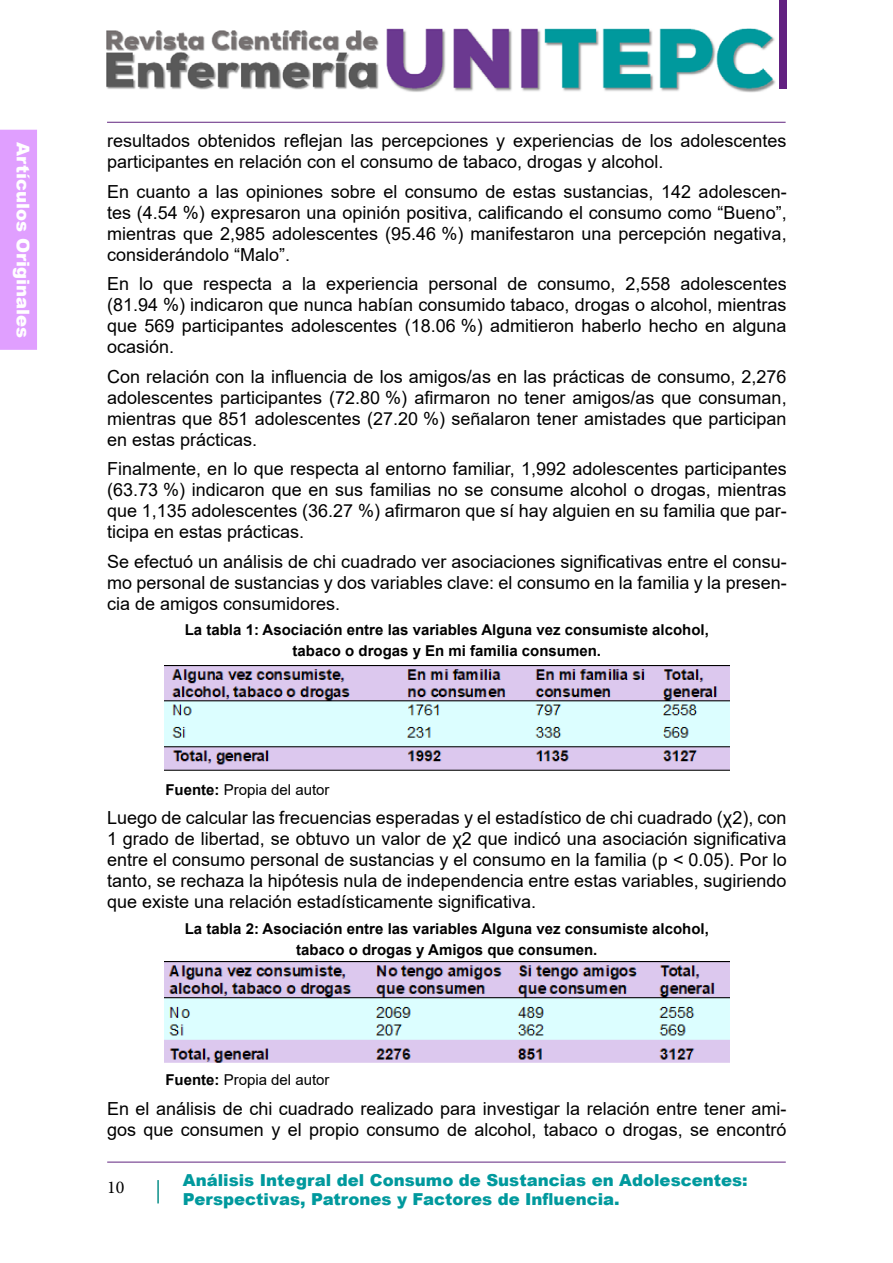
<style>
.page{position:relative;width:893px;height:1263px;background:#fff}
.page>*{position:absolute;margin:0;border:0;box-sizing:border-box;transform-origin:0 0}
.t1{font:18px/21px "Arial";color:#000;text-align:justify}
.t2{font:900 18px "Arial";color:#fff}
.t3{font:18px "Minion Pro";color:#000}
.t4{font:900 16.5px/19.8px "Arial";color:#00999d}
.t5{font:700 15px/21px "Arial";color:#000;text-align:center}
.t6{font:15px "Arial";color:#000}
.s1{font-weight:700}
</style>
<div class="page">
<div style="left:780px;top:0;width:7px;height:89px;background:#622181"></div>
<hr style="left:107px;top:122px;width:679px;height:1px;background:#60247f">
<hr style="left:107px;top:1162px;width:679px;height:1px;background:#60247f">
<hr style="left:157px;top:1180px;width:2px;height:23px;background:#0b8f89">
<img style="left:106px;top:28px;width:670px;height:64px">
<div style="left:0;top:130px;width:37px;height:220px;background:#e09fff"></div>
<img style="left:164px;top:666px;width:565px;height:105px">
<img style="left:164px;top:961px;width:566px;height:102px">
<p class="t2" style="left:36px;top:142px;width:197px;rotate:90deg">Artículos Originales</p>
<p class="t1" style="left:107px;top:130px;width:681px">resultados obtenidos reflejan las percepciones y experiencias de los adolescentes participantes en relación con el consumo de tabaco, drogas y alcohol.</p>
<p class="t1" style="left:107px;top:181px;width:681px">En cuanto a las opiniones sobre el consumo de estas sustancias, 142 adolescen&shy;tes (4.54 %) expresaron una opinión positiva, calificando el consumo como “Bueno”, mientras que 2,985 adolescentes (95.46 %) manifestaron una percepción negativa, considerándolo “Malo”.</p>
<p class="t1" style="left:107px;top:273px;width:681px">En lo que respecta a la experiencia personal de consumo, 2,558 adolescentes (81.94 %) indicaron que nunca habían consumido tabaco, drogas o alcohol, mientras que 569 participantes adolescentes (18.06 %) admitieron haberlo hecho en alguna ocasión.</p>
<p class="t1" style="left:107px;top:366px;width:681px">Con relación con la influencia de los amigos/as en las prácticas de consumo, 2,276 adolescentes participantes (72.80 %) afirmaron no tener amigos/as que consuman, mientras que 851 adolescentes (27.20 %) señalaron tener amistades que participan en estas prácticas.</p>
<p class="t1" style="left:107px;top:458px;width:681px">Finalmente, en lo que respecta al entorno familiar, 1,992 adolescentes participantes (63.73 %) indicaron que en sus familias no se consume alcohol o drogas, mientras que 1,135 adolescentes (36.27 %) afirmaron que sí hay alguien en su familia que par&shy;ticipa en estas prácticas.</p>
<p class="t1" style="left:107px;top:551px;width:681px">Se efectuó un análisis de chi cuadrado ver asociaciones significativas entre el consu&shy;mo personal de sustancias y dos variables clave: el consumo en la familia y la presen&shy;cia de amigos consumidores.</p>
<p class="t5" style="left:185px;top:619px;width:526px">La tabla 1: Asociación entre las variables Alguna vez consumiste alcohol, tabaco o drogas y En mi familia consumen.</p>
<p class="t6" style="left:165px;top:779px;width:166px"><span class="s1">Fuente:</span> Propia del autor</p>
<p class="t1" style="left:107px;top:807px;width:681px">Luego de calcular las frecuencias esperadas y el estadístico de chi cuadrado (χ2), con 1 grado de libertad, se obtuvo un valor de χ2 que indicó una asociación significativa entre el consumo personal de sustancias y el consumo en la familia (p &lt; 0.05). Por lo tanto, se rechaza la hipótesis nula de independencia entre estas variables, sugiriendo que existe una relación estadísticamente significativa.</p>
<p class="t5" style="left:185px;top:918px;width:526px">La tabla 2: Asociación entre las variables Alguna vez consumiste alcohol, tabaco o drogas y Amigos que consumen.</p>
<p class="t6" style="left:165px;top:1069px;width:166px"><span class="s1">Fuente:</span> Propia del autor</p>
<p class="t1" style="left:107px;top:1098px;width:681px">En el análisis de chi cuadrado realizado para investigar la relación entre tener ami&shy;gos que consumen y el propio consumo de alcohol, tabaco o drogas, se encontró</p>
<p class="t3" style="left:107px;top:1175px;width:19px">10</p>
<p class="t4" style="left:183px;top:1169px;width:566px">Análisis Integral del Consumo de Sustancias en Adolescentes:<br>Perspectivas, Patrones y Factores de Influencia.</p>
</div>
